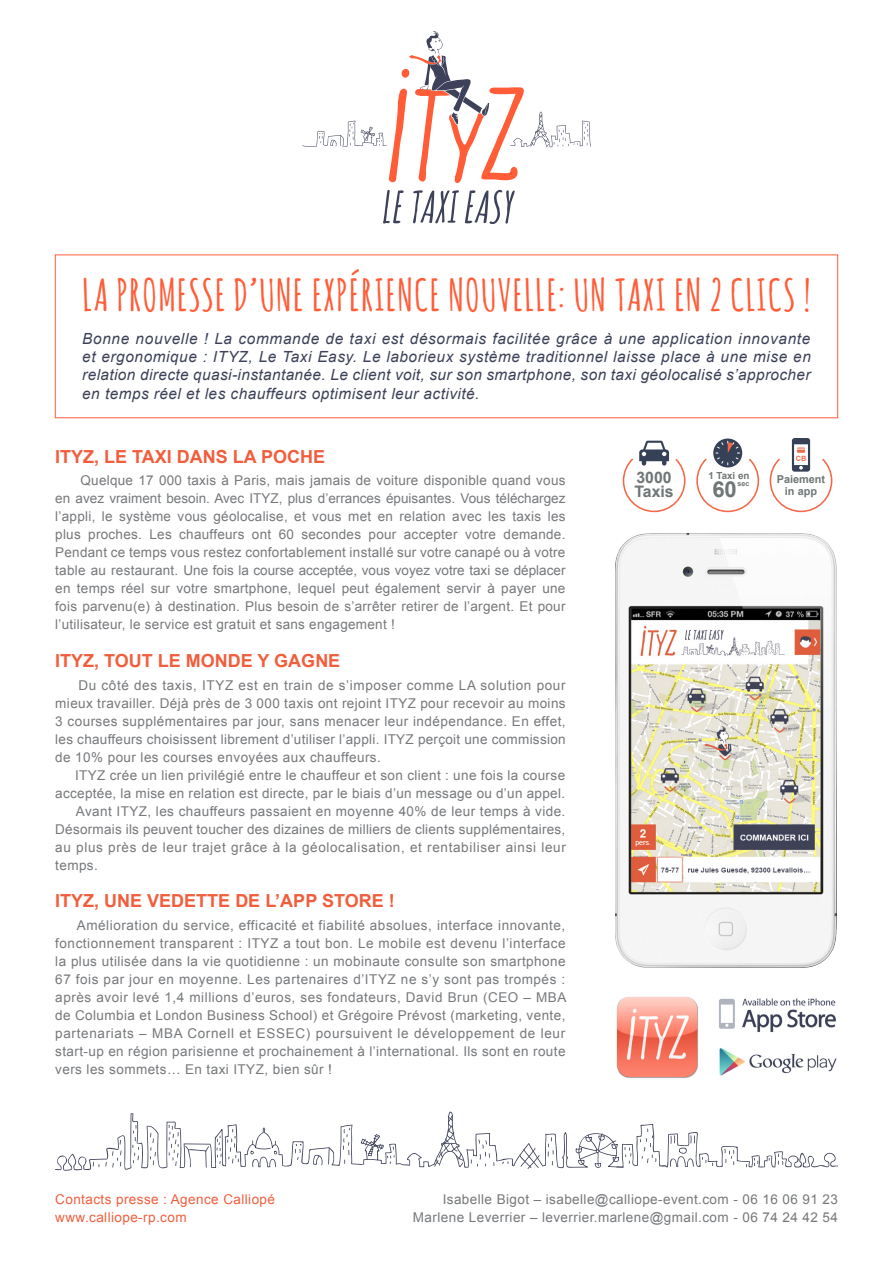
<style>
.page{position:relative;width:893px;height:1263px;background:#fff}
.page>*{position:absolute;margin:0;border:0;box-sizing:border-box;transform-origin:0 0}
.t1{font:700 43.35px "Amatic SC";letter-spacing:.02em;color:#ff5d38}
.t2{font:700 22.05px "Arial";color:#707575}
.t3{font:700 18px "Arial";color:#f15e3d}
.t4{font:700 15.9px/14.9px "Arial";color:#707575}
.t5{font:italic 15.3px/18.5px "Arial";letter-spacing:.03em;color:#3d4159;text-align:justify}
.t6{font:13.5px/18px "Arial";letter-spacing:.03em;color:#76787b;text-align:justify}
.t7{font:13.5px "Arial";letter-spacing:.05em;color:#76787b}
.t8{font:13.5px/18px "Arial";letter-spacing:.03em;color:#f15e3d}
.t9{font:700 10.95px/11.7px "Arial";color:#707575;text-align:center}
.t10{font:700 9.75px "Arial";color:#707575}
.t11{font:700 7.2px "Arial";color:#707575}
.t12{font:700 7.2px "Arial";color:#f26849}
.s1{color:#6c6d70}
</style>
<div class="page">
<div style="left:55px;top:254px;width:783px;height:164px;border:1px solid #ff5d38"></div>
<svg style="left:383px;top:190px;width:21px;height:34px"></svg>
<svg style="left:413px;top:190px;width:46px;height:33px"></svg>
<svg style="left:465px;top:190px;width:50px;height:34px"></svg>
<svg style="left:302px;top:31px;width:289px;height:152px"></svg>
<svg style="left:55px;top:1111px;width:783px;height:60px"></svg>
<img style="left:616px;top:533px;width:221px;height:434px">
<img style="left:719px;top:998px;width:117px;height:34px">
<img style="left:719px;top:1048px;width:118px;height:28px">
<img style="left:616px;top:996px;width:82px;height:82px">
<div style="left:623px;top:449px;width:62px;height:63px;border:2px solid #f26849;border-radius:50%"></div>
<svg style="left:622px;top:441px;width:64px;height:40px"></svg>
<div style="left:696px;top:449px;width:63px;height:63px;border:2px solid #f26849;border-radius:50%"></div>
<div style="left:770px;top:449px;width:62px;height:63px;border:2px solid #f26849;border-radius:50%"></div>
<svg style="left:696px;top:438px;width:137px;height:43px"></svg>
<h1 class="t1" style="left:82px;top:263px;width:730px">LA PROMESSE D’UNE EXPÉRIENCE NOUVELLE: UN TAXI EN 2 CLICS !</h1>
<p class="t5" style="left:82px;top:329px;width:730px">Bonne nouvelle ! La commande de taxi est désormais facilitée grâce à une application innovante et ergonomique : ITYZ, Le Taxi Easy. Le laborieux système traditionnel laisse place à une mise en relation directe quasi-instantanée. Le client voit, sur son smartphone, son taxi géolocalisé s’approcher en temps réel et les chauffeurs optimisent leur activité.</p>
<h3 class="t3" style="left:55px;top:444px;width:272px">ITYZ, LE TAXI DANS LA POCHE</h3>
<p class="t6" style="left:55px;top:472px;width:512px;text-indent:25px">Quelque 17 000 taxis à Paris, mais jamais de voiture disponible quand vous en avez vraiment besoin. Avec ITYZ, plus d’errances épuisantes. Vous téléchargez l’appli, le système vous géolocalise, et vous met en relation avec les taxis les plus proches. Les chauffeurs ont 60 secondes pour accepter votre demande.<br>Pendant ce temps vous restez confortablement installé sur votre canapé ou à votre table au restaurant. Une fois la course acceptée, vous voyez votre taxi se déplacer en temps réel sur votre smartphone, lequel peut également servir à payer une fois parvenu(e) à destination. Plus besoin de s’arrêter retirer de l’argent. Et pour l’utilisateur, le service est gratuit et sans engagement !</p>
<h3 class="t3" style="left:55px;top:649px;width:287px">ITYZ, TOUT LE MONDE Y GAGNE</h3>
<p class="t6" style="left:55px;top:676px;width:512px;text-indent:23px">Du côté des taxis, ITYZ est en train de s’imposer comme LA solution pour mieux travailler. Déjà près de 3 000 taxis ont rejoint ITYZ pour recevoir au moins 3 courses supplémentaires par jour, sans menacer leur indépendance. En effet, les chauffeurs choisissent librement d’utiliser l’appli. ITYZ perçoit une commission de 10% pour les courses envoyées aux chauffeurs.</p>
<p class="t6" style="left:75px;top:766px;width:492px">ITYZ crée un lien privilégié entre le chauffeur et son client : une fois la course</p>
<p class="t6" style="left:55px;top:784px;width:511px">acceptée, la mise en relation est directe, par le biais d’un message ou d’un appel.</p>
<p class="t6" style="left:76px;top:802px;width:491px">Avant ITYZ, les chauffeurs passaient en moyenne 40% de leur temps à vide.</p>
<p class="t6" style="left:55px;top:820px;width:511px">Désormais ils peuvent toucher des dizaines de milliers de clients supplémentaires,</p>
<p class="t7" style="left:55px;top:838px;width:512px">au plus près de leur trajet grâce à la géolocalisation, et rentabiliser ainsi leur</p>
<p class="t6" style="left:55px;top:856px;width:44px">temps.</p>
<h3 class="t3" style="left:55px;top:889px;width:341px">ITYZ, UNE VEDETTE DE L’APP STORE !</h3>
<p class="t6" style="left:55px;top:916px;width:513px;text-indent:22px">Amélioration du service, efficacité et fiabilité absolues, interface innovante, fonctionnement transparent : ITYZ a tout bon. Le mobile est devenu l’interface la plus utilisée dans la vie quotidienne : un mobinaute consulte son smartphone 67 fois par jour en moyenne. Les partenaires d’ITYZ ne s’y sont pas trompés : après avoir levé 1,4 millions d’euros, ses fondateurs, David Brun (CEO – MBA de Columbia et London Business School) et Grégoire Prévost (marketing, vente, partenariats – MBA Cornell et ESSEC) poursuivent le développement de leur start-up en région parisienne et prochainement à l’international. Ils sont en route vers les sommets… En taxi ITYZ, bien sûr <span class="s1">!</span></p>
<p class="t12" style="left:796px;top:454px;width:12px">CB</p>
<p class="t4" style="left:634px;top:470px;width:41px">3000<br>Taxis</p>
<p class="t10" style="left:708px;top:469px;width:43px">1 Taxi en</p>
<h2 class="t2" style="left:712px;top:475px;width:26px">60</h2>
<p class="t11" style="left:737px;top:479px;width:14px">sec</p>
<p class="t9" style="left:777px;top:474px;width:50px">Paiement in app</p>
<p class="t8" style="left:55px;top:1191px;width:221px">Contacts presse : Agence Calliopé www.calliope-rp.com</p>
<p class="t6" style="left:413px;top:1191px;width:426px;text-align:right">Isabelle Bigot – isabelle@calliope-event.com - 06 16 06 91 23<br>Marlene Leverrier – leverrier.marlene@gmail.com - 06 74 24 42 54</p>
</div>
